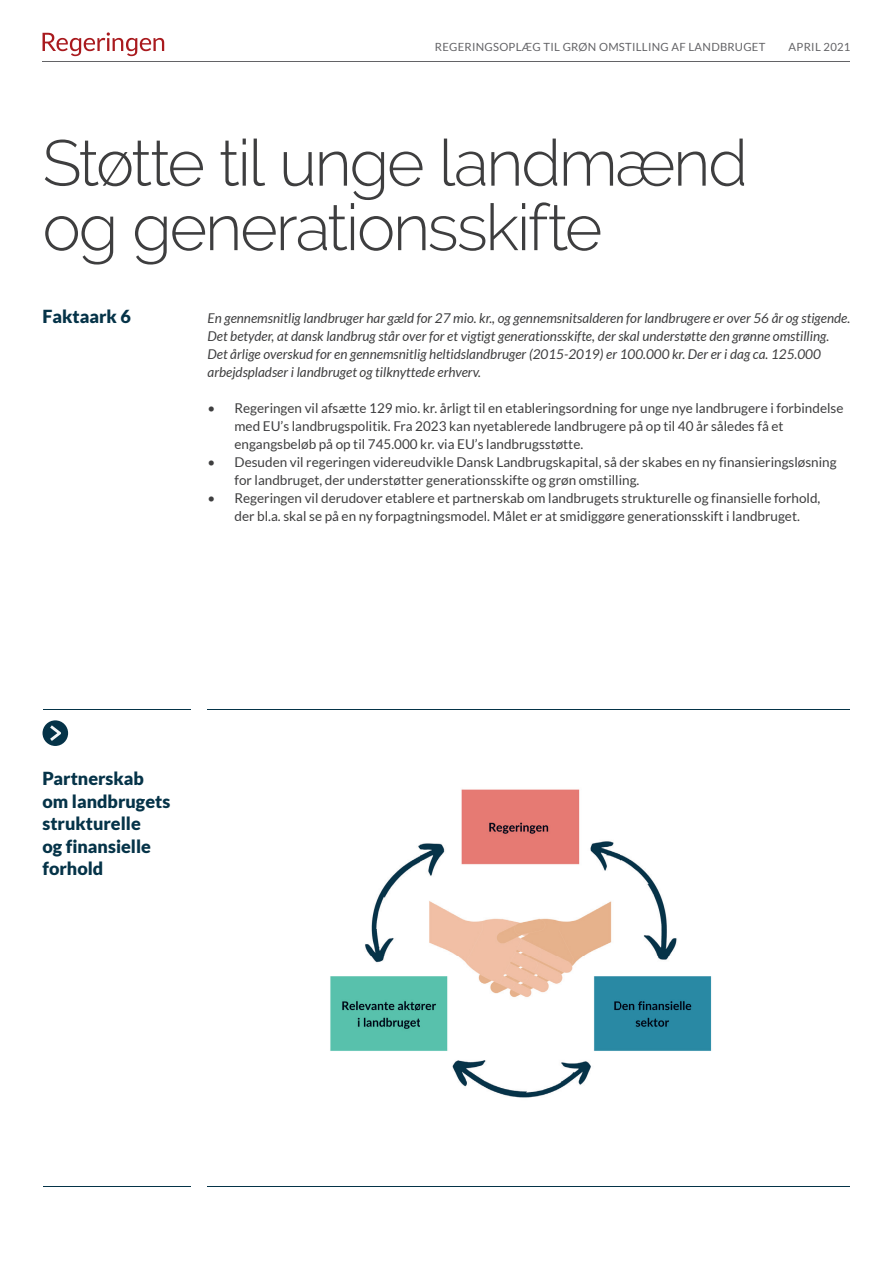
<style>
.page{position:relative;width:893px;height:1263px;background:#fff}
.page>*{position:absolute;margin:0;border:0;box-sizing:border-box;transform-origin:0 0}
.t1{font:300 64.5px/64.5px "Raleway";letter-spacing:-.035em;color:#3e3e3f}
.t2{font:900 18px/22.5px "Lato";color:#053348}
.t3{font:13.5px/18px "Lato";color:#3e3e3f}
.t4{font:italic 13.5px/18px "Lato";color:#3e3e3f}
.t5{font:11.25px "Lato";letter-spacing:.025em;color:#636366}
</style>
<div class="page">
<svg style="left:43px;top:32px;width:121px;height:24px"></svg>
<hr style="left:43px;top:709px;width:147px;height:1px;background:#053348">
<hr style="left:207px;top:709px;width:643px;height:1px;background:#053348">
<hr style="left:43px;top:1186px;width:147px;height:1px;background:#053348">
<hr style="left:207px;top:1186px;width:643px;height:1px;background:#053348">
<div style="left:43px;top:720px;width:25px;height:26px;background:#053348;border-radius:50%"></div>
<svg style="left:50px;top:725px;width:11px;height:16px"></svg>
<img style="left:330px;top:789px;width:382px;height:309px">
<hr style="left:43px;top:61px;width:807px;height:1px;background:#636366">
<p class="t5" style="left:435px;top:41px;width:332px">REGERINGSOPLÆG TIL GRØN OMSTILLING AF LANDBRUGET</p>
<p class="t5" style="left:789px;top:41px;width:63px">APRIL 2021</p>
<h1 class="t1" style="left:43px;top:130px;width:707px">Støtte til unge landmænd og generationsskifte</h1>
<h2 class="t2" style="left:43px;top:305px;width:90px">Faktaark 6</h2>
<p class="t4" style="left:207px;top:309px;width:644px">En gennemsnitlig landbruger har gæld for 27 mio. kr., og gennemsnitsalderen for landbrugere er over 56 år og stigende.<br>Det betyder, at dansk landbrug står over for et vigtigt generationsskifte, der skal understøtte den grønne omstilling.<br>Det årlige overskud for en gennemsnitlig heltidslandbruger (2015-2019) er 100.000 kr. Der er i dag ca. 125.000 arbejdspladser i landbruget og tilknyttede erhverv.</p>
<p class="t3" style="left:234px;top:399px;width:610px;text-indent:-27px">• Regeringen vil afsætte 129 mio. kr. årligt til en etableringsordning for unge nye landbrugere i forbindelse med EU’s landbrugspolitik. Fra 2023 kan nyetablerede landbrugere på op til 40 år således få et engangsbeløb på op til 745.000 kr. via EU’s landbrugsstøtte.</p>
<p class="t3" style="left:234px;top:453px;width:604px;text-indent:-27px">• Desuden vil regeringen videreudvikle Dansk Landbrugskapital, så der skabes en ny finansieringsløsning for landbruget, der understøtter generationsskifte og grøn omstilling.</p>
<p class="t3" style="left:207px;top:489px;width:614px;text-align:center">• Regeringen vil derudover etablere et partnerskab om landbrugets strukturelle og finansielle forhold, der bl.a. skal se på en ny forpagtningsmodel. Målet er at smidiggøre generationsskift i landbruget.</p>
<h2 class="t2" style="left:43px;top:767px;width:129px">Partnerskab om landbrugets strukturelle<br>og finansielle forhold</h2>
</div>
